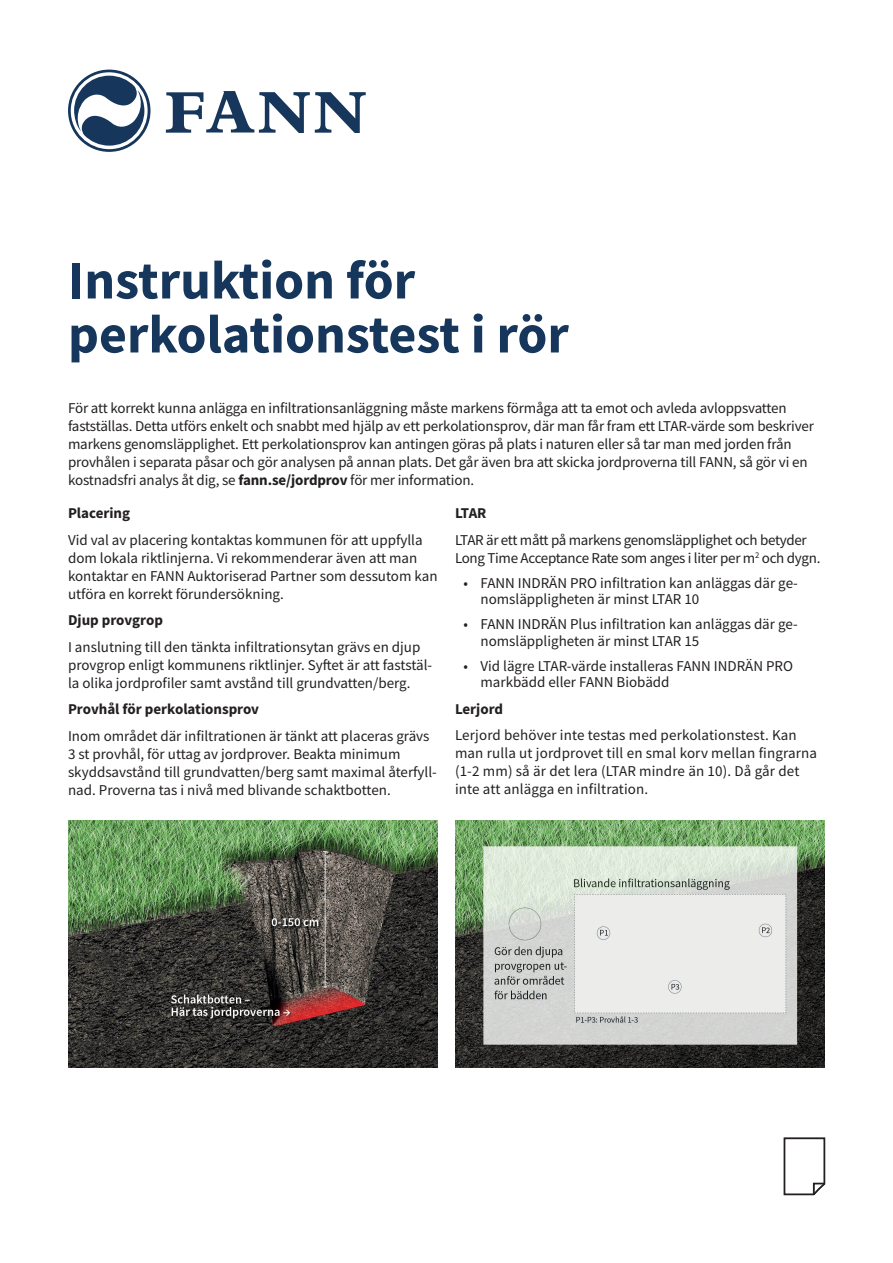
<style>
.page{position:relative;width:893px;height:1263px;background:#fff}
.page>*{position:absolute;margin:0;border:0;box-sizing:border-box;transform-origin:0 0}
.t1{font:700 54px/54px "Source Sans Pro";color:#16375b}
.t2{font:15px/18px "Source Sans Pro";letter-spacing:-.01em;color:#231f20}
.t3{font:15px/18px "Source Sans Pro";letter-spacing:.01em;color:#231f20}
.t4{font:700 15px "Source Sans Pro";color:#231f20}
.s1{font-weight:700}
</style>
<div class="page">
<svg style="left:68px;top:70px;width:298px;height:82px"></svg>
<svg style="left:784px;top:1137px;width:41px;height:58px"></svg>
<img style="left:455px;top:821px;width:370px;height:246px">
<img style="left:68px;top:821px;width:370px;height:246px">
<h1 class="t1" style="left:68px;top:253px;width:502px">Instruktion för perkolationstest i rör</h1>
<p class="t2" style="left:68px;top:399px;width:747px">För att korrekt kunna anlägga en infiltrationsanläggning måste markens förmåga att ta emot och avleda avloppsvatten fastställas. Detta utförs enkelt och snabbt med hjälp av ett perkolationsprov, där man får fram ett LTAR-värde som beskriver markens genomsläpplighet. Ett perkolationsprov kan antingen göras på plats i naturen eller så tar man med jorden från provhålen i separata påsar och gör analysen på annan plats. Det går även bra att skicka jordproverna till FANN, så gör vi en kostnadsfri analys åt dig, se <span class="s1">fann.se/jordprov</span> för mer information.</p>
<p class="t4" style="left:455px;top:503px;width:33px">LTAR</p>
<p class="t2" style="left:455px;top:531px;width:367px">LTAR är ett mått på markens genomsläpplighet och betyder<br>Long Time Acceptance Rate som anges i liter per m<sup>2</sup> och dygn.</p>
<p class="t2" style="left:480px;top:574px;width:319px;line-height:16.5px;text-indent:-17px">• FANN INDRÄN PRO infiltration kan anläggas där ge&shy;nomsläppligheten är minst LTAR 10</p>
<p class="t2" style="left:480px;top:616px;width:319px;line-height:16.5px;text-indent:-17px">• FANN INDRÄN Plus infiltration kan anläggas där ge&shy;nomsläppligheten är minst LTAR 15</p>
<p class="t2" style="left:480px;top:657px;width:314px;line-height:16.5px;text-indent:-17px">• Vid lägre LTAR-värde installeras FANN INDRÄN PRO markbädd eller FANN Biobädd</p>
<p class="t4" style="left:455px;top:699px;width:50px">Lerjord</p>
<p class="t3" style="left:455px;top:726px;width:364px">Lerjord behöver inte testas med perkolationstest. Kan man rulla ut jordprovet till en smal korv mellan fingrarna (1-2 mm) så är det lera (LTAR mindre än 10). Då går det inte att anlägga en infiltration.</p>
<p class="t4" style="left:68px;top:503px;width:64px">Placering</p>
<p class="t2" style="left:68px;top:531px;width:371px">Vid val av placering kontaktas kommunen för att uppfylla dom lokala riktlinjerna. Vi rekommenderar även att man kontaktar en FANN Auktoriserad Partner som dessutom kan utföra en korrekt förundersökning.</p>
<p class="t4" style="left:68px;top:610px;width:97px">Djup provgrop</p>
<p class="t2" style="left:68px;top:638px;width:366px">I anslutning till den tänkta infiltrationsytan grävs en djup provgrop enligt kommunens riktlinjer. Syftet är att faststäl&shy;la olika jordprofiler samt avstånd till grundvatten/berg.</p>
<p class="t4" style="left:68px;top:699px;width:193px">Provhål för perkolationsprov</p>
<p class="t2" style="left:68px;top:727px;width:370px">Inom området där infiltrationen är tänkt att placeras grävs 3 st provhål, för uttag av jordprover. Beakta minimum skyddsavstånd till grundvatten/berg samt maximal återfyll&shy;nad. Proverna tas i nivå med blivande schaktbotten.</p>
</div>
